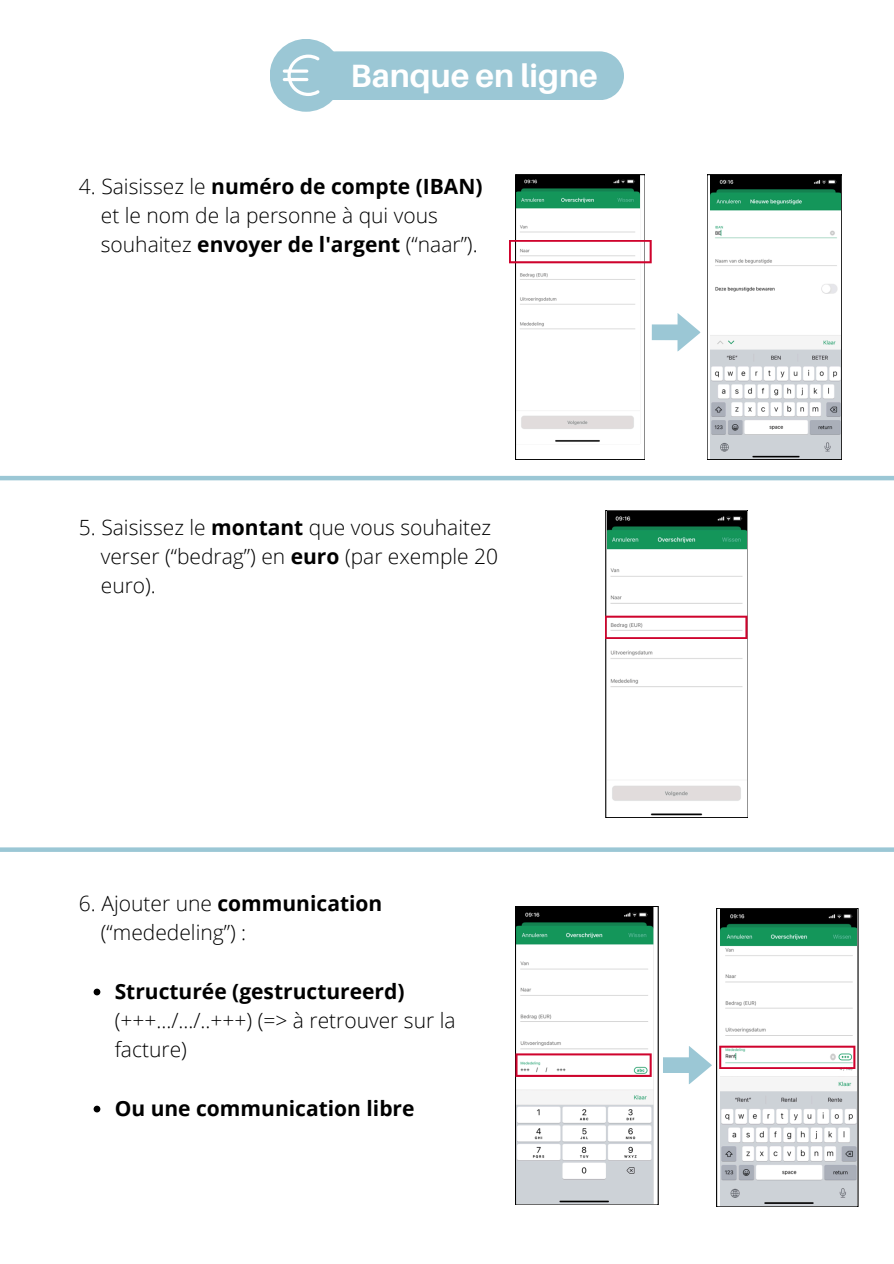
<style>
.page{position:relative;width:894px;height:1264px;background:#fff}
.page>*{position:absolute;margin:0;border:0;box-sizing:border-box;transform-origin:0 0}
.t1{font:700 32.25px "Aileron";color:#fff}
.t2{font:300 21px/29.2px "Open Sans";color:#000}
.t3{font:700 21px "Open Sans";color:#000}
.s1{font-weight:300}
.s2{font-weight:700}
</style>
<div class="page">
<div style="left:269px;top:39px;width:73px;height:73px;background:#9bc7d5;border-radius:50%"></div>
<svg style="left:651px;top:313px;width:49px;height:39px"></svg>
<hr style="left:0;top:476px;width:893px;height:4px;background:#9bc7d5">
<svg style="left:0;top:847px;width:893px;height:4px;background:#a5ccd9"></svg>
<img style="left:517px;top:177px;width:125px;height:265px">
<div style="left:515px;top:175px;width:129px;height:284px;border:1px solid #000"></div>
<img style="left:710px;top:177px;width:129px;height:280px">
<div style="left:706px;top:175px;width:135px;height:284px;border:1px solid #000"></div>
<svg style="left:509px;top:240px;width:142px;height:23px"></svg>
<svg style="left:605px;top:510px;width:142px;height:307px"></svg>
<img style="left:517px;top:908px;width:137px;height:294px">
<div style="left:515px;top:906px;width:143px;height:298px;border:1px solid #000"></div>
<svg style="left:94px;top:988px;width:6px;height:7px"></svg>
<svg style="left:94px;top:1105px;width:6px;height:7px"></svg>
<img style="left:720px;top:910px;width:135px;height:294px">
<div style="left:716px;top:908px;width:141px;height:298px;border:1px solid #000"></div>
<svg style="left:663px;top:1046px;width:48px;height:38px"></svg>
<svg style="left:515px;top:1053px;width:136px;height:23px"></svg>
<svg style="left:719px;top:1045px;width:136px;height:24px"></svg>
<div style="left:283px;top:51px;width:340px;height:49px;background:#9bc7d5"></div>
<p class="t1" style="left:350px;top:56px;width:249px">Banque en ligne</p>
<p class="t3" style="left:79px;top:171px;width:405px"><span class="s1">4. Saisissez le</span> numéro de compte (IBAN)</p>
<p class="t2" style="left:101px;top:200px;width:338px">et le nom de la personne à qui vous</p>
<p class="t2" style="left:101px;top:230px;width:378px">souhaitez <span class="s2">envoyer de l'argent</span> (“naar”).</p>
<p class="t2" style="left:79px;top:512px;width:414px">5. Saisissez le <span class="s2">montant</span> que vous souhaitez</p>
<p class="t2" style="left:101px;top:541px;width:399px">verser (“bedrag”) en <span class="s2">euro</span> (par exemple 20</p>
<p class="t2" style="left:101px;top:570px;width:57px">euro).</p>
<p class="t3" style="left:79px;top:888px;width:305px"><span class="s1">6. Ajouter une</span> communication</p>
<p class="t2" style="left:101px;top:917px;width:147px">(“mededeling”) :</p>
<p class="t2" style="left:115px;top:976px;width:342px"><span class="s2">Structurée (gestructureerd) </span>(+++.../.../..+++) (=&gt; à retrouver sur la facture)</p>
<p class="t3" style="left:115px;top:1093px;width:301px">Ou une communication libre</p>
</div>
